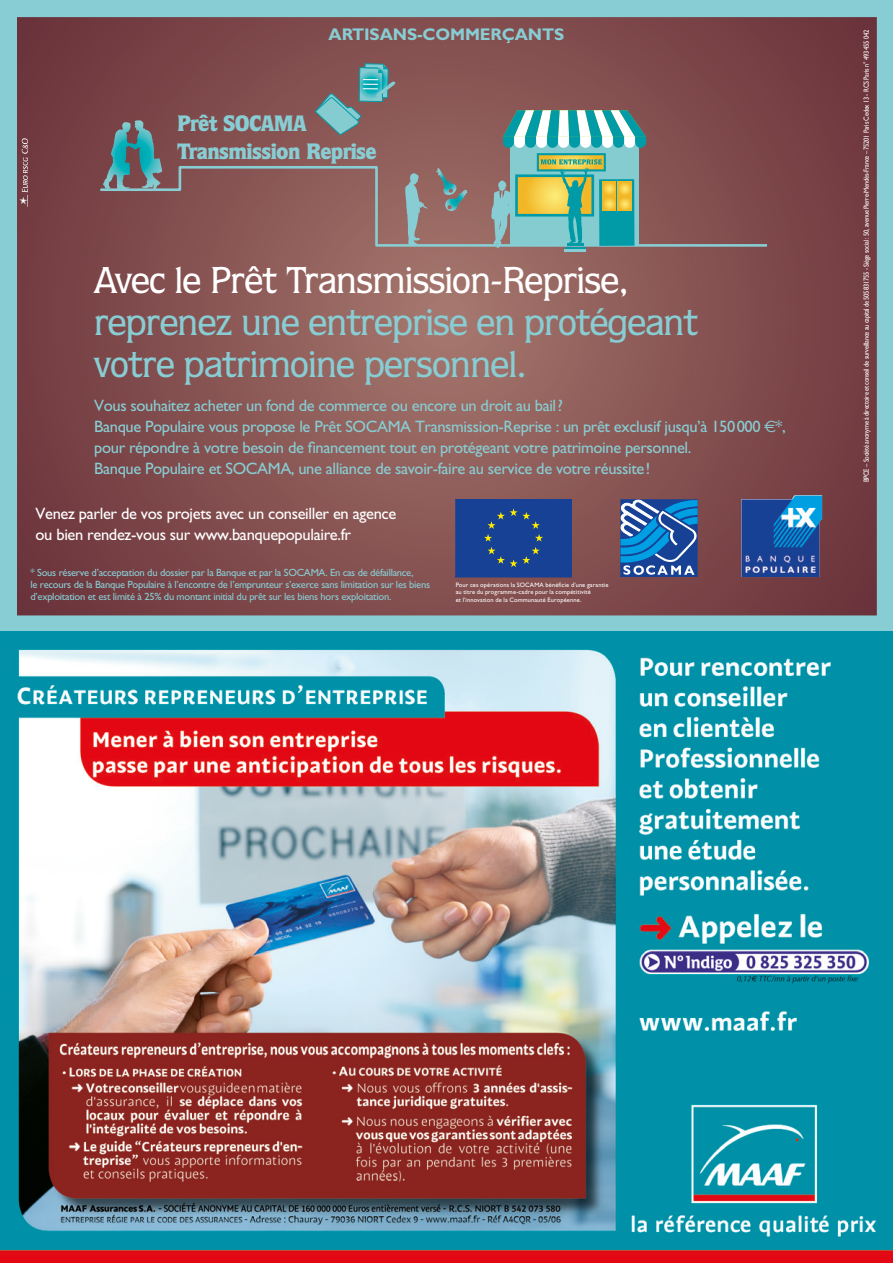
<style>
.page{position:relative;width:893px;height:1263px;background:#fff}
.page>*{position:absolute;margin:0;border:0;box-sizing:border-box;transform-origin:0 0}
.t1{font:500 37.5px/42px "Quorum";letter-spacing:-.02em;color:#88cdd3}
.t2{font:500 37.5px "Quorum";letter-spacing:-.02em;color:#fff}
.t3{font:900 22.35px/27.6px "Quorum";letter-spacing:-.03em;color:#88cdd3}
.t4{font:700 16.95px "Gill Sans";letter-spacing:-.01em;color:#88cdd3}
.t5{font:16.5px/21px "Gill Sans";letter-spacing:-.025em;color:#88cdd3}
.t6{font:16.5px/21px "Gill Sans";letter-spacing:-.02em;color:#fff}
.t7{font:10.5px/12px "Gill Sans";letter-spacing:-.025em;color:#88cdd3}
.t8{font:7.5px "Gill Sans";letter-spacing:-.04em;color:#fff;scale:.86 1}
.t9{font:6.45px/7.4px "Gill Sans";letter-spacing:.015em;color:#fff}
.s1{font-family:"Euro Sans"}
</style>
<div class="page">
<div style="left:0;top:0;width:893px;height:632px;background:#88cdd3"></div>
<svg style="left:17px;top:17px;width:860px;height:598px;background:#824e4f"></svg>
<svg style="left:100px;top:165px;width:666px;height:83px;background:#895c5b"></svg>
<svg style="left:103px;top:120px;width:37px;height:69px;background:#5f7479"></svg>
<svg style="left:314px;top:63px;width:81px;height:73px"></svg>
<svg style="left:436px;top:168px;width:31px;height:44px"></svg>
<svg style="left:405px;top:173px;width:23px;height:73px"></svg>
<hr style="left:565px;top:247px;width:20px;height:2px;background:#009ba6">
<hr style="left:564px;top:250px;width:22px;height:2px;background:#88cdd3">
<svg style="left:491px;top:110px;width:155px;height:138px"></svg>
<div style="left:620px;top:499px;width:78px;height:78px;background:#164194"></div>
<svg style="left:620px;top:500px;width:78px;height:75px"></svg>
<div style="left:456px;top:499px;width:115px;height:78px;background:#164194"></div>
<svg style="left:484px;top:508px;width:59px;height:59px"></svg>
<svg style="left:19px;top:138px;width:9px;height:69px"></svg>
<img style="left:741px;top:495px;width:81px;height:82px">
<img style="left:0;top:631px;width:893px;height:632px">
<p class="t4" style="left:329px;top:24px;width:237px">ARTISANS-COMMERÇANTS</p>
<p class="t8" style="left:862px;top:482px;width:527px;rotate:-90deg">BPCE – Société anonyme à directoire et conseil de surveillance au capital de 505 831 755 - Siège social : 50, avenue Pierre-Mendès-France – 75201 Paris Cedex 13 - RCS Paris n° 493 455 042</p>
<h2 class="t3" style="left:177px;top:109px;width:201px">Prêt SOCAMA<br>Transmission Reprise</h2>
<h1 class="t2" style="left:94px;top:258px;width:536px">Avec le Prêt Transmission-Reprise,</h1>
<h1 class="t1" style="left:94px;top:301px;width:605px">reprenez une entreprise en protégeant votre patrimoine personnel.</h1>
<p class="t5" style="left:94px;top:395px;width:693px">Vous souhaitez acheter un fond de commerce ou encore un droit au bail ?<br>Banque Populaire vous propose le Prêt SOCAMA Transmission-Reprise : un prêt exclusif jusqu’à 150 000 <span class="s1">€</span>*, pour répondre à votre besoin de financement tout en protégeant votre patrimoine personnel.<br>Banque Populaire et SOCAMA, une alliance de savoir-faire au service de votre réussite !</p>
<p class="t6" style="left:36px;top:503px;width:362px">Venez parler de vos projets avec un conseiller en agence ou bien rendez-vous sur www.banquepopulaire.fr</p>
<p class="t7" style="left:30px;top:566px;width:401px">* Sous réserve d’acceptation du dossier par la Banque et par la SOCAMA. En cas de défaillance,<br>le recours de la Banque Populaire à l’encontre de l’emprunteur s’exerce sans limitation sur les biens d’exploitation et est limité à 25% du montant initial du prêt sur les biens hors exploitation.</p>
<p class="t9" style="left:456px;top:581px;width:154px">Pour ces opérations la SOCAMA bénéficie d’une garantie au titre du programme-cadre pour la compétitivité<br>et l’innovation de la Communauté Européenne.</p>
</div>
